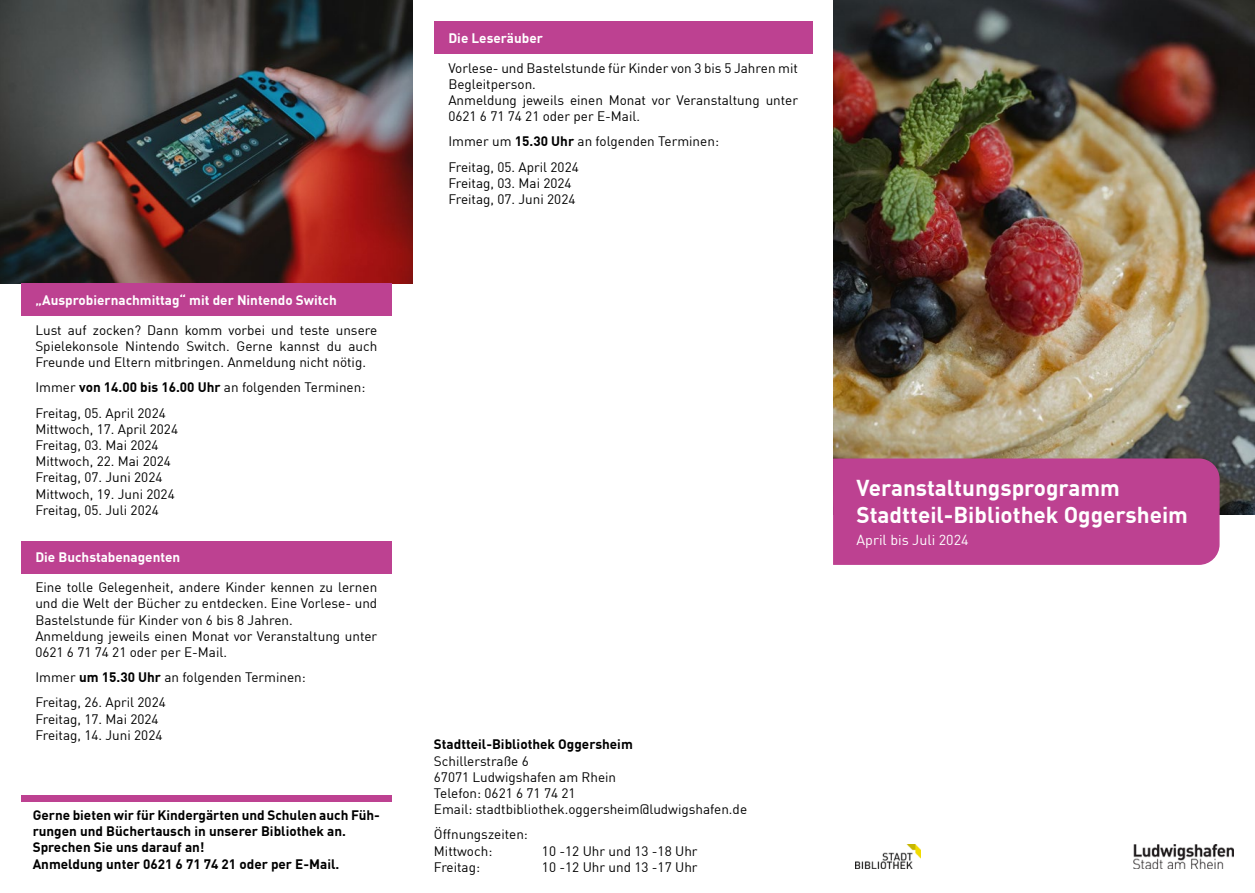
<style>
.page{position:relative;width:1255px;height:893px;background:#fff}
.page>*{position:absolute;margin:0;border:0;box-sizing:border-box;transform-origin:0 0}
.t1{font:700 22.5px "DIN Offc";color:#fff}
.t2{font:14.25px "DIN Offc";color:#fff}
.t3{font:13.5px/16.2px "DIN Offc";color:#000}
.t4{font:700 13.5px/16.2px "DIN Offc";color:#000}
.t5{font:700 13.5px "DIN Offc";color:#fff}
.s1{font-weight:700}
</style>
<div class="page">
<img style="left:833px;top:0;width:421px;height:514px">
<img style="left:855px;top:844px;width:65px;height:24px">
<img style="left:1133px;top:844px;width:100px;height:24px">
<div style="left:833px;top:458px;width:387px;height:107px;background:#bd4191"></div>
<img style="left:0;top:0;width:412px;height:283px">
<div style="left:21px;top:283px;width:370px;height:33px;background:#bd4191"></div>
<div style="left:21px;top:541px;width:370px;height:32px;background:#bd4191"></div>
<div style="left:21px;top:795px;width:370px;height:6px;background:#bd4191"></div>
<div style="left:434px;top:21px;width:378px;height:33px;background:#bd4191"></div>
<p class="t5" style="left:35px;top:291px;width:303px">„Ausprobiernachmittag“ mit der Nintendo Switch</p>
<p class="t3" style="left:35px;top:321px;width:343px;text-align:justify">Lust auf zocken? Dann komm vorbei und teste unsere Spielekonsole Nintendo Switch. Gerne kannst du auch Freunde und Eltern mitbringen. Anmeldung nicht nötig.</p>
<p class="t3" style="left:35px;top:379px;width:331px">Immer <span class="s1">von 14.00 bis 16.00 Uhr</span> an folgenden Terminen:</p>
<p class="t3" style="left:35px;top:404px;width:132px">Freitag, 05. April 2024</p>
<p class="t3" style="left:35px;top:420px;width:144px">Mittwoch, 17. April 2024</p>
<p class="t3" style="left:35px;top:437px;width:125px">Freitag, 03. Mai 2024</p>
<p class="t3" style="left:35px;top:453px;width:137px">Mittwoch, 22. Mai 2024</p>
<p class="t3" style="left:35px;top:469px;width:129px">Freitag, 07. Juni 2024</p>
<p class="t3" style="left:35px;top:485px;width:141px">Mittwoch, 19. Juni 2024</p>
<p class="t3" style="left:35px;top:501px;width:125px">Freitag, 05. Juli 2024</p>
<p class="t5" style="left:35px;top:548px;width:146px">Die Buchstabenagenten</p>
<p class="t3" style="left:35px;top:579px;width:343px;text-align:justify">Eine tolle Gelegenheit, andere Kinder kennen zu lernen und die Welt der Bücher zu entdecken. Eine Vorlese- und Bastelstunde für Kinder von 6 bis 8 Jahren.</p>
<p class="t3" style="left:35px;top:627px;width:343px">Anmeldung jeweils einen Monat vor Veranstaltung unter<br>0621 6 71 74 21 oder per E-Mail.</p>
<p class="t3" style="left:35px;top:669px;width:272px">Immer <span class="s1">um 15.30 Uhr</span> an folgenden Terminen:</p>
<p class="t3" style="left:35px;top:694px;width:132px">Freitag, 26. April 2024</p>
<p class="t3" style="left:35px;top:710px;width:125px">Freitag, 17. Mai 2024</p>
<p class="t3" style="left:35px;top:726px;width:129px">Freitag, 14. Juni 2024</p>
<p class="t4" style="left:33px;top:806px;width:349px">Gerne bieten wir für Kindergärten und Schulen auch Füh&shy;rungen und Büchertausch in unserer Bibliothek an.</p>
<p class="t4" style="left:33px;top:839px;width:173px">Sprechen Sie uns darauf an!</p>
<p class="t4" style="left:33px;top:855px;width:308px">Anmeldung unter 0621 6 71 74 21 oder per E-Mail.</p>
<p class="t5" style="left:448px;top:29px;width:96px">Die Leseräuber</p>
<p class="t3" style="left:448px;top:59px;width:351px">Vorlese- und Bastelstunde für Kinder von 3 bis 5 Jahren mit<br>Begleitperson.</p>
<p class="t3" style="left:448px;top:92px;width:351px">Anmeldung jeweils einen Monat vor Veranstaltung unter<br>0621 6 71 74 21 oder per E-Mail.</p>
<p class="t3" style="left:448px;top:133px;width:272px">Immer um <span class="s1">15.30 Uhr</span> an folgenden Terminen:</p>
<p class="t3" style="left:448px;top:158px;width:132px">Freitag, 05. April 2024</p>
<p class="t3" style="left:448px;top:175px;width:125px">Freitag, 03. Mai 2024</p>
<p class="t3" style="left:448px;top:191px;width:129px">Freitag, 07. Juni 2024</p>
<p class="t4" style="left:434px;top:736px;width:200px">Stadtteil-Bibliothek Oggersheim</p>
<p class="t3" style="left:434px;top:752px;width:96px">Schillerstraße 6</p>
<p class="t3" style="left:434px;top:768px;width:184px">67071 Ludwigshafen am Rhein</p>
<p class="t3" style="left:434px;top:785px;width:143px">Telefon: 0621 6 71 74 21</p>
<p class="t3" style="left:434px;top:801px;width:315px">Email: stadtbibliothek.oggersheim@ludwigshafen.de</p>
<p class="t3" style="left:434px;top:826px;width:95px">Öffnungszeiten:</p>
<p class="t3" style="left:434px;top:842px;width:60px">Mittwoch:</p>
<p class="t3" style="left:542px;top:842px;width:157px">10 -12 Uhr und 13 -18 Uhr</p>
<p class="t3" style="left:434px;top:858px;width:48px">Freitag:</p>
<p class="t3" style="left:542px;top:858px;width:157px">10 -12 Uhr und 13 -17 Uhr</p>
<p class="t1" style="left:856px;top:473px;width:265px">Veranstaltungsprogramm</p>
<p class="t1" style="left:856px;top:500px;width:333px">Stadtteil-Bibliothek Oggersheim</p>
<p class="t2" style="left:856px;top:530px;width:114px">April bis Juli 2024</p>
</div>
